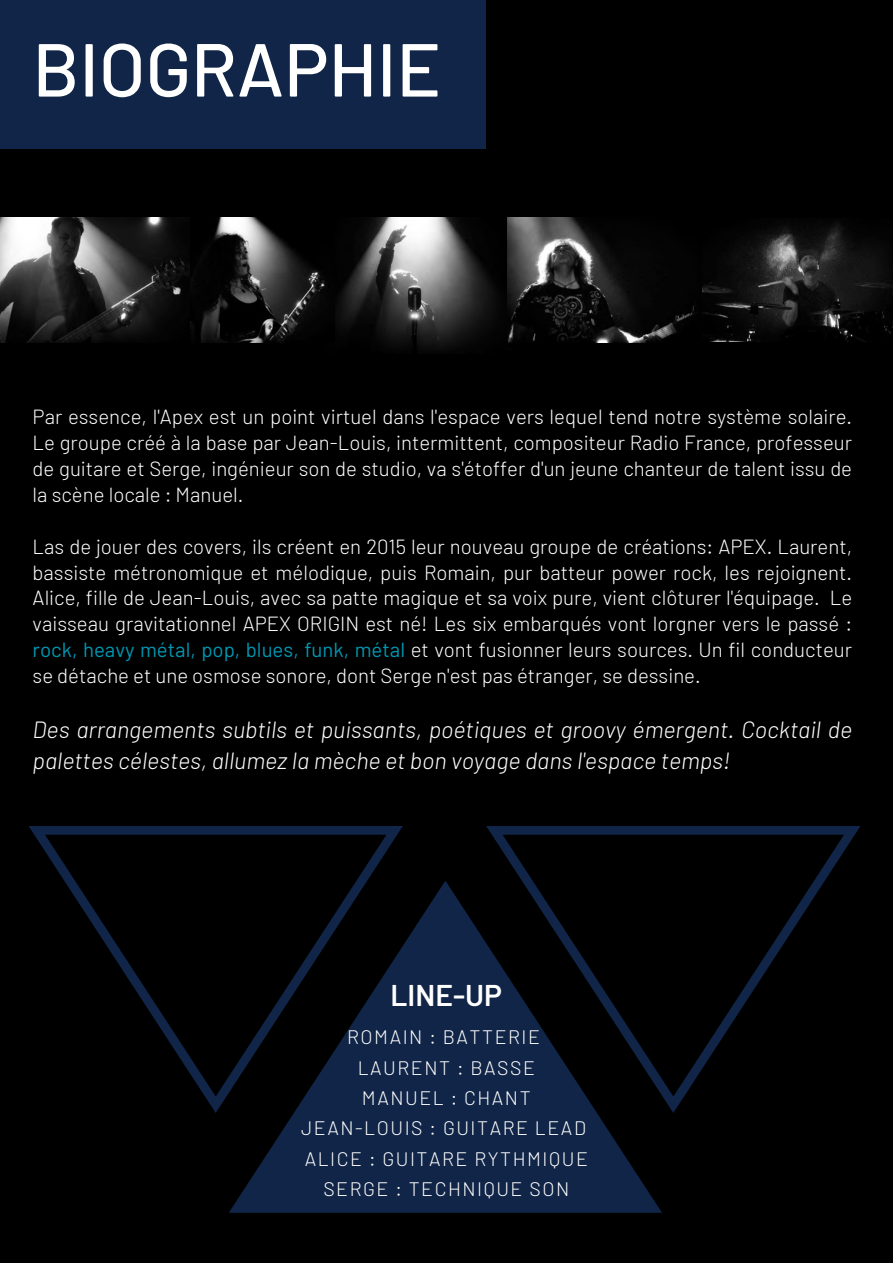
<style>
.page{position:relative;width:893px;height:1264px;background:#fff}
.page>*{position:absolute;margin:0;border:0;box-sizing:border-box;transform-origin:0 0}
.t1{font:500 75px "Barlow";color:#fff}
.t2{font:600 30px "Barlow";color:#fff}
.t3{font:italic 300 23.4px/30.3px "Barlow";color:#fff}
.t4{font:300 20.4px/25.8px "Barlow";color:#fff;text-align:justify}
.t5{font:300 19.5px "Barlow";letter-spacing:.08em;color:#fff}
.s1{font-weight:400;color:#0097b2}
</style>
<div class="page">
<div style="left:0;top:0;width:892px;height:1262px;background:#000"></div>
<svg style="left:229px;top:881px;width:433px;height:331px;background:#0d1f3c"></svg>
<div style="left:0;top:0;width:486px;height:149px;background:#102547"></div>
<svg style="left:29px;top:826px;width:374px;height:286px"></svg>
<svg style="left:486px;top:826px;width:374px;height:286px"></svg>
<img style="left:336px;top:217px;width:176px;height:133px">
<img style="left:702px;top:222px;width:190px;height:119px">
<img style="left:507px;top:217px;width:188px;height:125px">
<img style="left:190px;top:217px;width:136px;height:125px">
<img style="left:0;top:217px;width:190px;height:125px">
<p class="t1" style="left:33px;top:22px;width:410px">BIOGRAPHIE</p>
<p class="t4" style="left:33px;top:403px;width:821px">Par essence, l'Apex est un point virtuel dans l'espace vers lequel tend notre système solaire.<br>Le groupe créé à la base par Jean-Louis, intermittent, compositeur Radio France, professeur de guitare et Serge, ingénieur son de studio, va s'étoffer d'un jeune chanteur de talent issu de la scène locale : Manuel.</p>
<p class="t4" style="left:33px;top:532px;width:821px">Las de jouer des covers, ils créent en 2015 leur nouveau groupe de créations: APEX. Laurent, bassiste métronomique et mélodique, puis Romain, pur batteur power rock, les rejoignent.<br>Alice, fille de Jean-Louis, avec sa patte magique et sa voix pure, vient clôturer l'équipage. Le vaisseau gravitationnel APEX ORIGIN est né! Les six embarqués vont lorgner vers le passé : <span class="s1">rock, heavy métal, pop, blues, funk, métal</span> et vont fusionner leurs sources. Un fil conducteur se détache et une osmose sonore, dont Serge n'est pas étranger, se dessine.</p>
<p class="t3" style="left:33px;top:713px;width:821px">Des arrangements subtils et puissants, poétiques et groovy émergent. Cocktail de palettes célestes, allumez la mèche et bon voyage dans l'espace temps!</p>
<p class="t2" style="left:390px;top:976px;width:113px">LINE-UP</p>
<p class="t5" style="left:347px;top:1024px;width:194px">ROMAIN : BATTERIE</p>
<p class="t5" style="left:357px;top:1055px;width:179px">LAURENT : BASSE</p>
<p class="t5" style="left:362px;top:1085px;width:170px">MANUEL : CHANT</p>
<p class="t5" style="left:301px;top:1115px;width:286px">JEAN-LOUIS : GUITARE LEAD</p>
<p class="t5" style="left:305px;top:1146px;width:285px">ALICE : GUITARE RYTHMIQUE</p>
<p class="t5" style="left:323px;top:1176px;width:247px">SERGE : TECHNIQUE SON</p>
</div>
